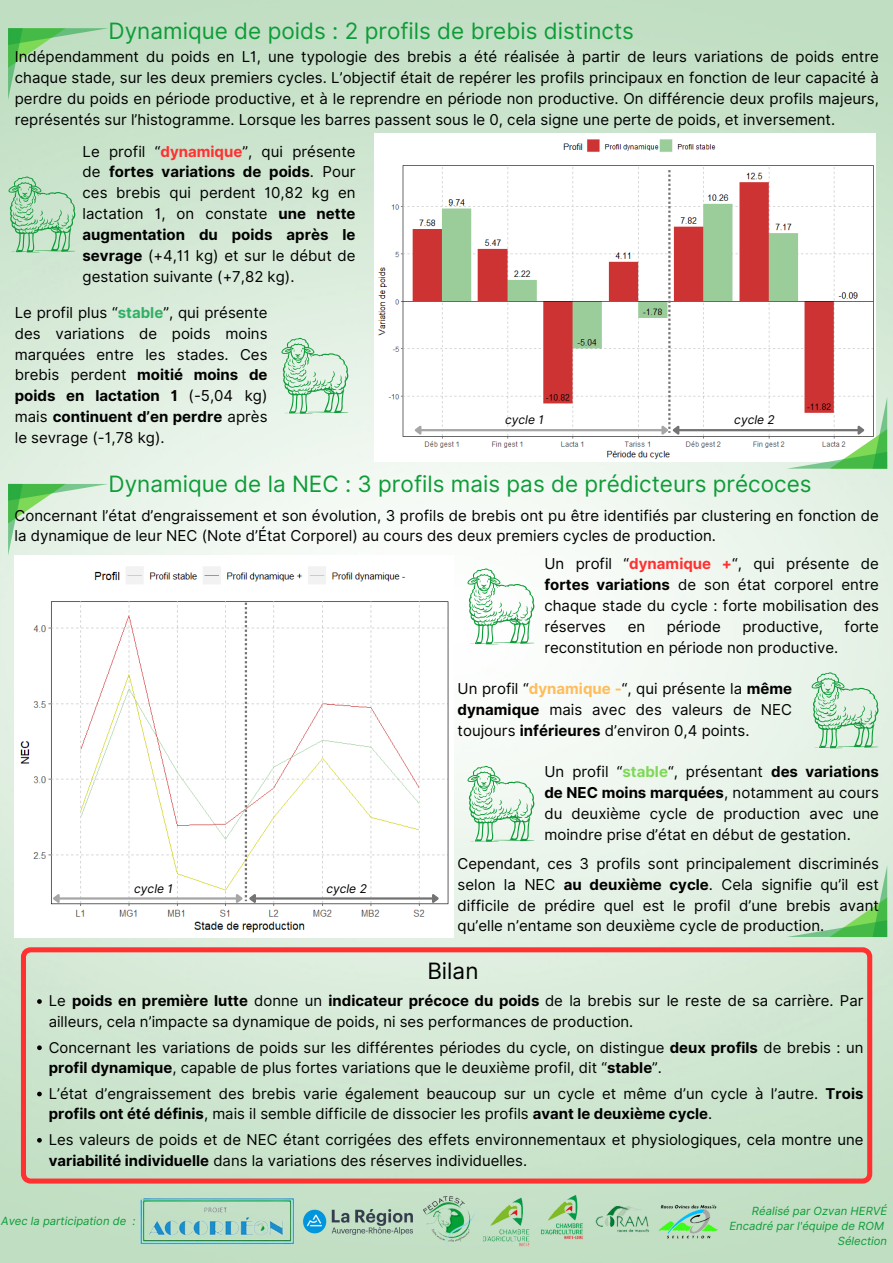
<style>
.page{position:relative;width:893px;height:1263px;background:#fff}
.page>*{position:absolute;margin:0;border:0;box-sizing:border-box;transform-origin:0 0}
.t1{font:22.5px "Inter";color:#0e9c38}
.t2{font:22.5px "Inter";color:#000}
.t3{font:15px/20.9px "Inter";color:#000;text-align:justify}
.t4{font:14.92px/20.6px "Inter";color:#000}
.t5{font:italic 12px "Inter";color:#000}
.t6{font:italic 11.25px "Inter";color:#0e9c38}
.s1{font-weight:700;color:#ff3131}
.s2{font-weight:700}
.s3{font-weight:700;color:#33af66}
.s4{font-weight:700;color:#ffbd59}
.s5{font-weight:700;color:#7ed957}
</style>
<div class="page">
<img style="left:0;top:0;width:893px;height:1263px">
<svg style="left:467px;top:568px;width:67px;height:76px"></svg>
<svg style="left:21px;top:947px;width:851px;height:236px;background:#d2ddca"></svg>
<img style="left:304px;top:1209px;width:108px;height:26px">
<img style="left:136px;top:1196px;width:161px;height:52px">
<img style="left:423px;top:1197px;width:51px;height:50px">
<img style="left:482px;top:1197px;width:53px;height:50px">
<img style="left:539px;top:1194px;width:49px;height:49px">
<img style="left:595px;top:1206px;width:59px;height:27px">
<img style="left:658px;top:1203px;width:63px;height:36px">
<svg style="left:8px;top:176px;width:68px;height:77px;background:#abd8b4"></svg>
<svg style="left:281px;top:337px;width:67px;height:77px;background:#c0e3c8"></svg>
<img style="left:374px;top:133px;width:501px;height:328px">
<img style="left:15px;top:556px;width:438px;height:381px">
<svg style="left:8px;top:28px;width:101px;height:72px;background:#acd8ad"></svg>
<svg style="left:8px;top:484px;width:101px;height:72px;background:#c9e7ca"></svg>
<svg style="left:811px;top:672px;width:67px;height:76px;background:#bfe2c7"></svg>
<svg style="left:467px;top:765px;width:67px;height:77px"></svg>
<svg style="left:786px;top:865px;width:101px;height:72px;background:#c0e3c1"></svg>
<hr style="left:59px;top:897px;width:177px;height:2px;background:#a6a6a6">
<svg style="left:50px;top:892px;width:12px;height:14px"></svg>
<hr style="left:255px;top:897px;width:177px;height:2px;background:#737373">
<svg style="left:430px;top:892px;width:11px;height:14px"></svg>
<svg style="left:234px;top:603px;width:24px;height:303px"></svg>
<hr style="left:421px;top:429px;width:241px;height:2px;background:#a6a6a6">
<svg style="left:412px;top:424px;width:11px;height:14px"></svg>
<hr style="left:679px;top:429px;width:179px;height:2px;background:#737373">
<svg style="left:786px;top:397px;width:101px;height:72px"></svg>
<svg style="left:659px;top:170px;width:22px;height:268px"></svg>
<svg style="left:37px;top:999px;width:5px;height:5px"></svg>
<svg style="left:37px;top:1045px;width:5px;height:5px"></svg>
<svg style="left:37px;top:1092px;width:5px;height:4px"></svg>
<svg style="left:37px;top:1138px;width:5px;height:4px"></svg>
<h2 class="t1" style="left:109px;top:17px;width:527px">Dynamique de poids : 2 profils de brebis distincts</h2>
<p class="t3" style="left:15px;top:46px;width:865px">Indépendamment du poids en L1, une typologie des brebis a été réalisée à partir de leurs variations de poids entre chaque stade, sur les deux premiers cycles. L’objectif était de repérer les profils principaux en fonction de leur capacité à perdre du poids en période productive, et à le reprendre en période non productive. On différencie deux profils majeurs, représentés sur l’histogramme. Lorsque les barres passent sous le 0, cela signe une perte de poids, et inversement.</p>
<p class="t3" style="left:83px;top:141px;width:274px">Le profil “<span class="s1">dynamique</span>”, qui présente de <span class="s2">fortes variations de poids</span>. Pour ces brebis qui perdent 10,82 kg en lactation 1, on constate <span class="s2">une nette augmentation du poids après le sevrage</span> (+4,11 kg) et sur le début de gestation suivante (+7,82 kg).</p>
<h2 class="t3" style="left:15px;top:302px;width:254px">Le profil plus “<span class="s3">stable</span>”, qui présente des variations de poids moins marquées entre les stades. Ces brebis perdent <span class="s2">moitié moins de poids en lactation 1</span> (-5,04 kg) mais <span class="s2">continuent d’en perdre</span> après le sevrage (-1,78 kg).</h2>
<p class="t5" style="left:505px;top:413px;width:40px">cycle 1</p>
<p class="t5" style="left:734px;top:413px;width:42px">cycle 2</p>
<p class="t1" style="left:109px;top:470px;width:704px">Dynamique de la NEC : 3 profils mais pas de prédicteurs précoces</p>
<h2 class="t3" style="left:15px;top:505px;width:866px">Concernant l’état d’engraissement et son évolution, 3 profils de brebis ont pu être identifiés par clustering en fonction de la dynamique de leur NEC (Note d’État Corporel) au cours des deux premiers cycles de production.</h2>
<p class="t3" style="left:544px;top:553px;width:336px">Un profil “<span class="s1">dynamique +</span>“, qui présente de <span class="s2">fortes variations</span> de son état corporel entre chaque stade du cycle : forte mobilisation des réserves</p>
<p class="t3" style="left:627px;top:616px;width:19px">en</p>
<p class="t3" style="left:667px;top:616px;width:56px">période</p>
<p class="t3" style="left:742px;top:616px;width:82px">productive,</p>
<p class="t3" style="left:844px;top:616px;width:36px">forte</p>
<p class="t3" style="left:544px;top:637px;width:295px">reconstitution en période non productive.</p>
<h1 class="t3" style="left:457px;top:678px;width:336px">Un profil “<span class="s4">dynamique -</span>“, qui présente la <span class="s2">même dynamique</span> mais avec des valeurs de NEC toujours <span class="s2">inférieures</span> d’environ 0,4 points.</h1>
<p class="t3" style="left:544px;top:761px;width:336px">Un profil “<span class="s5">stable</span>“, présentant <span class="s2">des variations de NEC moins marquées</span>, notamment au cours du deuxième cycle de production avec une moindre prise d’état en début de gestation.</p>
<p class="t3" style="left:457px;top:853px;width:423px">Cependant, ces 3 profils sont principalement discriminés selon la NEC <span class="s2">au deuxième cycle</span>. Cela signifie qu’il est difficile de prédire quel est le profil d’une brebis avant qu’elle n’entame son deuxième cycle de production.</p>
<p class="t5" style="left:134px;top:881px;width:40px">cycle 1</p>
<p class="t5" style="left:326px;top:881px;width:42px">cycle 2</p>
<p class="t2" style="left:427px;top:957px;width:53px">Bilan</p>
<h1 class="t4" style="left:49px;top:990px;width:816px">Le <span class="s2">poids en première lutte</span> donne un <span class="s2">indicateur précoce du poids</span> de la brebis sur le reste de sa carrière. Par ailleurs, cela n’impacte sa dynamique de poids, ni ses performances de production.</h1>
<p class="t4" style="left:49px;top:1037px;width:816px">Concernant les variations de poids sur les différentes périodes du cycle, on distingue <span class="s2">deux profils</span> de brebis : un <span class="s2">profil dynamique</span>, capable de plus fortes variations que le deuxième profil, dit “<span class="s2">stable</span>”.</p>
<h2 class="t4" style="left:49px;top:1083px;width:816px">L’état d’engraissement des brebis varie également beaucoup sur un cycle et même d’un cycle à l’autre. <span class="s2">Trois profils ont été définis</span>, mais il semble difficile de dissocier les profils <span class="s2">avant le deuxième cycle</span>.</h2>
<p class="t4" style="left:49px;top:1129px;width:816px">Les valeurs de poids et de NEC étant corrigées des effets environnementaux et physiologiques, cela montre une <span class="s2">variabilité individuelle</span> dans la variations des réserves individuelles.</p>
<h1 class="t6" style="left:1px;top:1214px;width:136px">Avec la participation de :</h1>
<p class="t6" style="left:752px;top:1204px;width:137px">Réalisé par Ozvan HERVÉ</p>
<p class="t6" style="left:729px;top:1219px;width:156px">Encadré par l'équipe de ROM</p>
<h2 class="t6" style="left:838px;top:1234px;width:51px">Sélection</h2>
</div>
